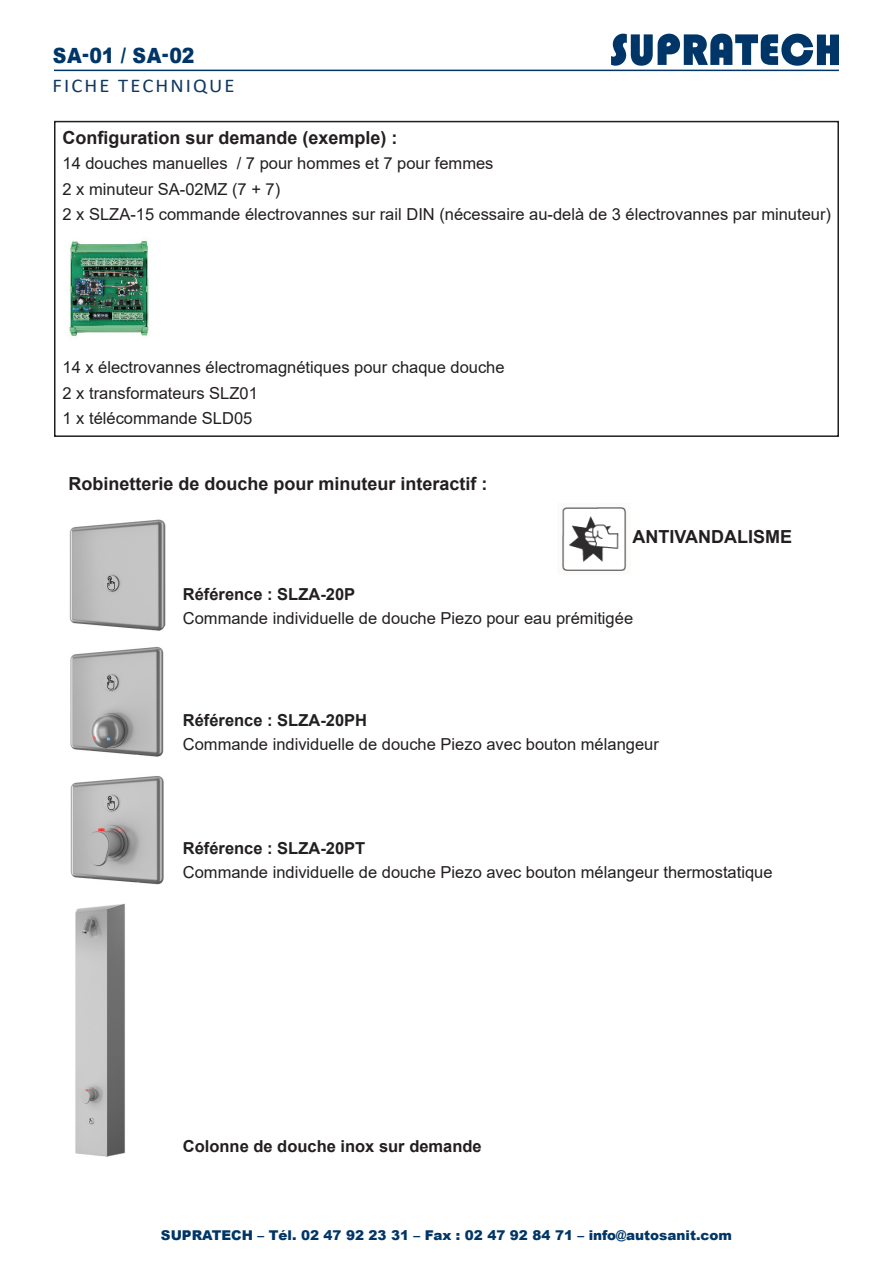
<style>
.page{position:relative;width:893px;height:1263px;background:#fff}
.page>*{position:absolute;margin:0;border:0;box-sizing:border-box;transform-origin:0 0}
.t1{font:900 21px "Arial";letter-spacing:.015em;color:#003667;scale:.9 1}
.t2{font:19.5px "Calibri";letter-spacing:.1em;color:#113861;scale:1.06 1}
.t3{font:700 18px "Arial";color:#231f20}
.t4{font:16.5px "Arial";color:#231f20}
.t5{font:700 16.5px "Arial";color:#231f20}
.t6{font:900 13.5px "Arial";color:#003667}
</style>
<div class="page">
<svg style="left:611px;top:34px;width:228px;height:32px"></svg>
<hr style="left:54px;top:70px;width:785px;height:1px;background:#003667">
<img style="left:562px;top:507px;width:65px;height:64px">
<img style="left:69px;top:519px;width:97px;height:112px">
<img style="left:70px;top:646px;width:94px;height:111px">
<img style="left:70px;top:775px;width:94px;height:110px">
<img style="left:75px;top:903px;width:50px;height:254px">
<img style="left:69px;top:240px;width:81px;height:97px">
<div style="left:54px;top:121px;width:785px;height:316px;border:2px solid #231f20"></div>
<p class="t1" style="left:53px;top:40px;width:159px">SA-01 / SA-02</p>
<p class="t2" style="left:53px;top:72px;width:173px">FICHE TECHNIQUE</p>
<p class="t3" style="left:63px;top:124px;width:337px">Configuration sur demande (exemple) :</p>
<p class="t4" style="left:63px;top:152px;width:433px">14 douches manuelles / 7 pour hommes et 7 pour femmes</p>
<p class="t4" style="left:63px;top:177px;width:219px">2 x minuteur SA-02MZ (7 + 7)</p>
<p class="t4" style="left:63px;top:203px;width:770px">2 x SLZA-15 commande électrovannes sur rail DIN (nécessaire au-delà de 3 électrovannes par minuteur)</p>
<p class="t4" style="left:63px;top:356px;width:444px">14 x électrovannes électromagnétiques pour chaque douche</p>
<p class="t4" style="left:63px;top:381px;width:197px">2 x transformateurs SLZ01</p>
<p class="t4" style="left:63px;top:407px;width:191px">1 x télécommande SLD05</p>
<p class="t3" style="left:68px;top:471px;width:421px">Robinetterie de douche pour minuteur interactif :</p>
<p class="t3" style="left:632px;top:524px;width:161px">ANTIVANDALISME</p>
<p class="t5" style="left:183px;top:582px;width:174px">Référence : SLZA-20P</p>
<p class="t4" style="left:183px;top:606px;width:452px">Commande individuelle de douche Piezo pour eau prémitigée</p>
<p class="t5" style="left:183px;top:709px;width:186px">Référence : SLZA-20PH</p>
<p class="t4" style="left:183px;top:733px;width:477px">Commande individuelle de douche Piezo avec bouton mélangeur</p>
<p class="t5" style="left:183px;top:836px;width:184px">Référence : SLZA-20PT</p>
<p class="t4" style="left:183px;top:860px;width:591px">Commande individuelle de douche Piezo avec bouton mélangeur thermostatique</p>
<p class="t5" style="left:183px;top:1135px;width:300px">Colonne de douche inox sur demande</p>
<p class="t6" style="left:161px;top:1225px;width:572px">SUPRATECH – Tél. 02 47 92 23 31 – Fax : 02 47 92 84 71 – info@autosanit.com</p>
</div>
